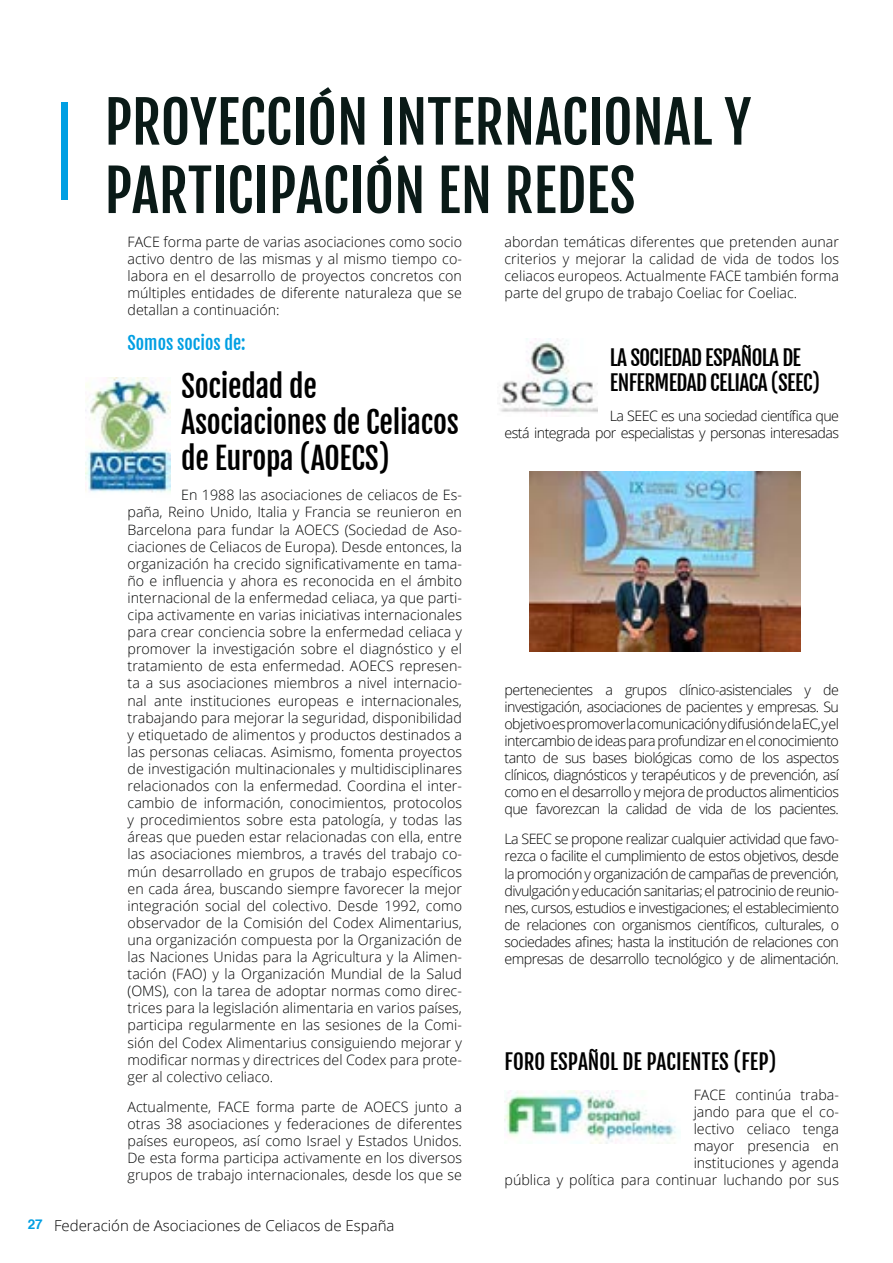
<style>
.page{position:relative;width:893px;height:1263px;background:#fff}
.page>*{position:absolute;margin:0;border:0;box-sizing:border-box;transform-origin:0 0}
.t1{font:57px/68.4px "Fjalla One";color:#0a1a17}
.t2{font:30px/36px "Fjalla One";letter-spacing:-.01em;color:#000}
.t3{font:21px/25.2px "Fjalla One";letter-spacing:-.03em;color:#000}
.t4{font:21px "Fjalla One";color:#000}
.t5{font:18px "Fjalla One";color:#009fe3}
.t6{font:300 15px "Open Sans";color:#000}
.t7{font:300 14.25px/17.1px "Open Sans";color:#010202;text-align:justify}
.t8{font:300 14.25px/17.1px "Open Sans";color:#000;text-align:justify}
.t9{font:300 14.25px/17.1px "Open Sans";letter-spacing:-.04em;color:#000;text-align:right}
.s1{font-family:"Helvetica";font-weight:700;font-size:13.5px;color:#009fe3}
</style>
<div class="page">
<img style="left:498px;top:338px;width:99px;height:76px">
<img style="left:86px;top:378px;width:84px;height:115px">
<div style="left:62px;top:102px;width:6px;height:97px;background:#009fe3"></div>
<img style="left:504px;top:1090px;width:174px;height:54px">
<img style="left:529px;top:471px;width:271px;height:181px">
<h1 class="t1" style="left:105px;top:88px;width:648px">PROYECCIÓN INTERNACIONAL Y<br>PARTICIPACIÓN EN REDES</h1>
<p class="t8" style="left:128px;top:233px;width:336px">FACE forma parte de varias asociaciones como socio activo dentro de las mismas y al mismo tiempo co&shy;labora en el desarrollo de proyectos concretos con múltiples entidades de diferente naturaleza que se detallan a continuación:</p>
<p class="t5" style="left:128px;top:331px;width:120px">Somos socios de:</p>
<h2 class="t2" style="left:181px;top:369px;width:279px">Sociedad de<br>Asociaciones de Celiacos de Europa (AOECS)</h2>
<p class="t7" style="left:128px;top:486px;width:336px;text-indent:54px">En 1988 las asociaciones de celiacos de Es&shy;paña, Reino Unido, Italia y Francia se reunieron en Barcelona para fundar la AOECS (Sociedad de Aso&shy;ciaciones de Celiacos de Europa). Desde entonces, la organización ha crecido significativamente en tama&shy;ño e influencia y ahora es reconocida en el ámbito internacional de la enfermedad celiaca, ya que parti&shy;cipa activamente en varias iniciativas internacionales para crear conciencia sobre la enfermedad celiaca y promover la investigación sobre el diagnóstico y el tratamiento de esta enfermedad. AOECS represen&shy;ta a sus asociaciones miembros a nivel internacio&shy;nal ante instituciones europeas e internacionales, trabajando para mejorar la seguridad, disponibilidad y etiquetado de alimentos y productos destinados a las personas celiacas. Asimismo, fomenta proyectos de investigación multinacionales y multidisciplinares relacionados con la enfermedad. Coordina el inter&shy;cambio de información, conocimientos, protocolos y procedimientos sobre esta patología, y todas las áreas que pueden estar relacionadas con ella, entre las asociaciones miembros, a través del trabajo co&shy;mún desarrollado en grupos de trabajo específicos en cada área, buscando siempre favorecer la mejor integración social del colectivo. Desde 1992, como observador de la Comisión del Codex Alimentarius, una organización compuesta por la Organización de las Naciones Unidas para la Agricultura y la Alimen&shy;tación (FAO) y la Organización Mundial de la Salud (OMS), con la tarea de adoptar normas como direc&shy;trices para la legislación alimentaria en varios países, participa regularmente en las sesiones de la Comi&shy;sión del Codex Alimentarius consiguiendo mejorar y modificar normas y directrices del Codex para prote&shy;ger al colectivo celiaco.</p>
<p class="t7" style="left:128px;top:1097px;width:336px">Actualmente, FACE forma parte de AOECS junto a otras 38 asociaciones y federaciones de diferentes países europeos, así como Israel y Estados Unidos.<br>De esta forma participa activamente en los diversos grupos de trabajo internacionales, desde los que se</p>
<p class="t6" style="left:28px;top:1215px;width:368px"><span class="s1">27</span> Federación de Asociaciones de Celiacos de España</p>
<p class="t7" style="left:504px;top:233px;width:336px">abordan temáticas diferentes que pretenden aunar criterios y mejorar la calidad de vida de todos los celiacos europeos. Actualmente FACE también forma parte del grupo de trabajo Coeliac for Coeliac.</p>
<h3 class="t3" style="left:610px;top:345px;width:212px">LA SOCIEDAD ESPAÑOLA DE<br>ENFERMEDAD CELIACA (SEEC)</h3>
<p class="t9" style="left:504px;top:407px;width:336px">La SEEC es una sociedad científica que<br>está integrada por especialistas y personas interesadas</p>
<p class="t8" style="left:504px;top:681px;width:336px">pertenecientes a grupos clínico-asistenciales y de investigación, asociaciones de pacientes y empresas. Su objetivo es promover la comunicación y difusión de la EC, y el intercambio de ideas para profundizar en el conocimiento tanto de sus bases biológicas como de los aspectos clínicos, diagnósticos y terapéuticos y de prevención, así como en el desarrollo y mejora de productos alimenticios que favorezcan la calidad de vida de los pacientes.</p>
<p class="t8" style="left:504px;top:830px;width:336px">La SEEC se propone realizar cualquier actividad que favo&shy;rezca o facilite el cumplimiento de estos objetivos, desde la promoción y organización de campañas de prevención, divulgación y educación sanitarias; el patrocinio de reunio&shy;nes, cursos, estudios e investigaciones; el establecimiento de relaciones con organismos científicos, culturales, o sociedades afines; hasta la institución de relaciones con empresas de desarrollo tecnológico y de alimentación.</p>
<h3 class="t4" style="left:504px;top:1048px;width:273px">FORO ESPAÑOL DE PACIENTES (FEP)</h3>
<p class="t8" style="left:504px;top:1085px;width:336px;text-align:right">FACE continúa traba-<br>jando para que el co-<br>lectivo celiaco tenga<br>mayor presencia en<br>instituciones y agenda<br>pública y política para continuar luchando por sus</p>
</div>
